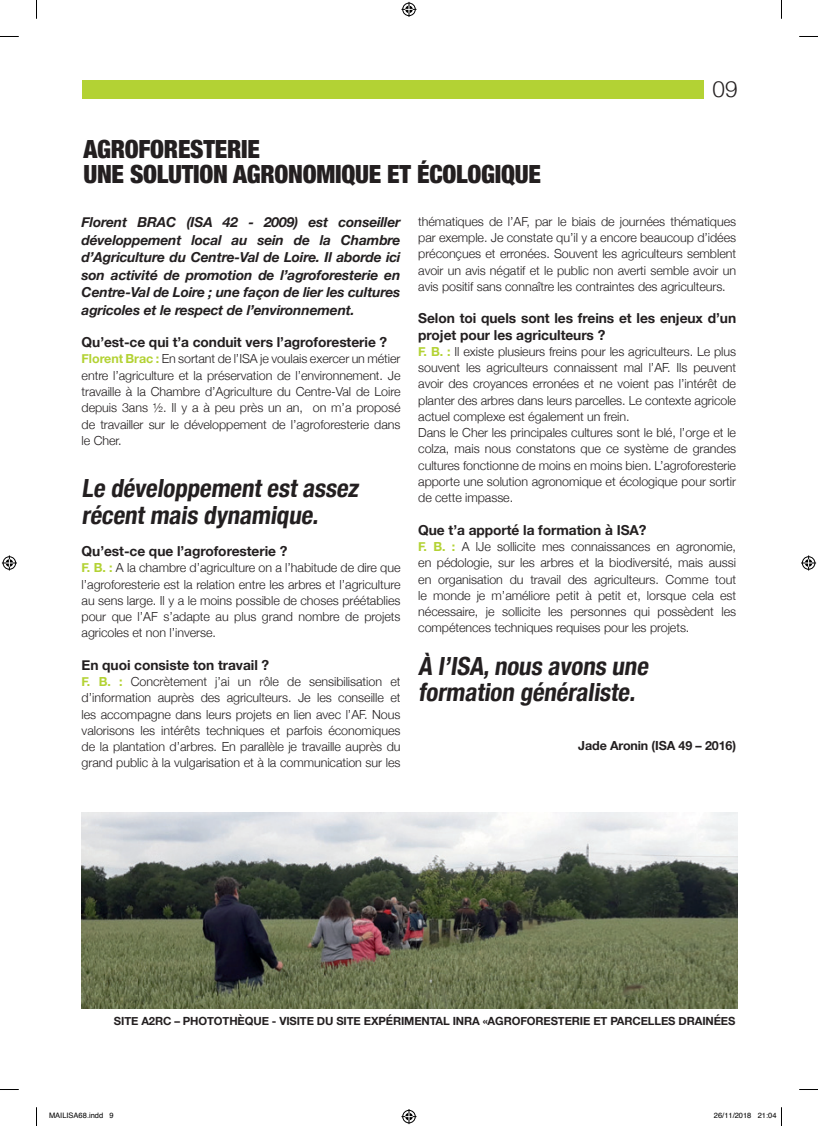
<style>
.page{position:relative;width:818px;height:1126px;background:#fff}
.page>*{position:absolute;margin:0;border:0;box-sizing:border-box;transform-origin:0 0}
.t1{font:700 condensed 25px/26.2px "Helvetica Neue";color:#231f20}
.t2{font:900 condensed 25px/25.9px "Helvetica Neue";letter-spacing:-.01em;color:#231f20}
.t3{font:300 22.5px "Helvetica Neue";color:#231f20}
.t4{font:italic 700 13.75px/17.5px "Helvetica Neue";letter-spacing:-.01em;color:#231f20;text-align:justify}
.t5{font:700 13.75px/16.2px "Helvetica Neue";letter-spacing:-.005em;color:#231f20}
.t6{font:300 12.5px/16.2px "Helvetica Neue";letter-spacing:-.005em;color:#231f20;text-align:justify}
.t7{font:700 12.5px "Helvetica Neue";letter-spacing:-.01em;color:#231f20}
.t8{font:700 11.25px "Helvetica Neue";letter-spacing:-.01em;color:#231f20}
.t9{font:7.5px "Helvetica";color:#000}
.s1{font-weight:700;color:#b3d234}
</style>
<div class="page">
<div style="left:81px;top:80px;width:622px;height:18px;background:#b3d234"></div>
<img style="left:82px;top:812px;width:654px;height:196px">
<svg style="left:0;top:36px;width:19px;height:1px"></svg>
<svg style="left:799px;top:36px;width:18px;height:1px"></svg>
<svg style="left:0;top:1089px;width:19px;height:1px"></svg>
<svg style="left:799px;top:1089px;width:18px;height:1px"></svg>
<svg style="left:36px;top:0;width:1px;height:19px"></svg>
<svg style="left:36px;top:1107px;width:1px;height:18px"></svg>
<svg style="left:401px;top:2px;width:15px;height:15px"></svg>
<svg style="left:401px;top:1109px;width:15px;height:14px"></svg>
<svg style="left:2px;top:555px;width:15px;height:15px"></svg>
<svg style="left:801px;top:555px;width:14px;height:15px"></svg>
<h1 class="t2" style="left:83px;top:134px;width:459px">AGROFORESTERIE<br>UNE SOLUTION AGRONOMIQUE ET ÉCOLOGIQUE</h1>
<h2 class="t3" style="left:712px;top:71px;width:27px">09</h2>
<p class="t4" style="left:82px;top:214px;width:320px">Florent BRAC (ISA 42 - 2009) est conseiller développement local au sein de la Chambre d’Agriculture du Centre-Val de Loire. Il aborde ici son activité de promotion de l’agroforesterie en Centre-Val de Loire ; une façon de lier les cultures agricoles et le respect de l’environnement.</p>
<p class="t5" style="left:82px;top:334px;width:307px">Qu’est-ce qui t’a conduit vers l’agroforesterie ?</p>
<p class="t6" style="left:82px;top:350px;width:320px"><span class="s1">Florent Brac :</span> En sortant de l’ISA je voulais exercer un métier entre l’agriculture et la préservation de l’environnement. Je travaille à la Chambre d’Agriculture du Centre-Val de Loire depuis 3ans ½. Il y a à peu près un an, on m’a proposé de travailler sur le développement de l’agroforesterie dans le Cher.</p>
<h1 class="t1" style="left:82px;top:473px;width:283px">Le développementestassez récentmais dynamique.</h1>
<p class="t5" style="left:82px;top:543px;width:207px">Qu’est-ce que l’agroforesterie ?</p>
<p class="t6" style="left:82px;top:559px;width:320px"><span class="s1">F. B. :</span> A la chambre d’agriculture on a l’habitude de dire que l’agroforesterie est la relation entre les arbres et l’agriculture au sens large. Il y a le moins possible de choses préétablies pour que l’AF s’adapte au plus grand nombre de projets agricoles et non l’inverse.</p>
<p class="t5" style="left:82px;top:657px;width:189px">En quoi consiste ton travail ?</p>
<p class="t6" style="left:82px;top:672px;width:320px"><span class="s1">F. B. :</span> Concrètement j’ai un rôle de sensibilisation et d’information auprès des agriculteurs. Je les conseille et les accompagne dans leurs projets en lien avec l’AF. Nous valorisons les intérêts techniques et parfois économiques de la plantation d’arbres. En parallèle je travaille auprès du grand public à la vulgarisation et à la communication sur les</p>
<p class="t6" style="left:418px;top:212px;width:319px">thématiques de l’AF, par le biais de journées thématiques par exemple. Je constate qu’il y a encore beaucoup d’idées préconçues et erronées. Souvent les agriculteurs semblent avoir un avis négatif et le public non averti semble avoir un avis positif sans connaître les contraintes des agriculteurs.</p>
<p class="t5" style="left:418px;top:311px;width:319px">Selon toi quels sont les freins et les enjeux d’un projet pour les agriculteurs ?</p>
<p class="t6" style="left:418px;top:342px;width:319px;text-align:left"><span class="s1">F. B. :</span> Il existe plusieurs freins pour les agriculteurs. Le plus souvent les agriculteurs connaissent mal l’AF. Ils peuvent avoir des croyances erronées et ne voient pas l’intérêt de planter des arbres dans leurs parcelles. Le contexte agricole actuel complexe est également un frein.<br>Dans le Cher les principales cultures sont le blé, l’orge et le colza, mais nous constatons que ce système de grandes cultures fonctionne de moins en moins bien. L’agroforesterie apporte une solution agronomique et écologique pour sortir de cette impasse.</p>
<p class="t5" style="left:418px;top:522px;width:230px">Que t’a apporté la formation à ISA?</p>
<p class="t6" style="left:418px;top:537px;width:319px"><span class="s1">F. B. :</span> A lJe sollicite mes connaissances en agronomie, en pédologie, sur les arbres et la biodiversité, mais aussi en organisation du travail des agriculteurs. Comme tout le monde je m’améliore petit à petit et, lorsque cela est nécessaire, je sollicite les personnes qui possèdent les compétences techniques requises pour les projets.</p>
<h1 class="t1" style="left:418px;top:651px;width:236px">À l’ISA,nous avons une formation généraliste.</h1>
<p class="t7" style="left:578px;top:735px;width:159px">Jade Aronin (ISA 49 – 2016)</p>
<p class="t8" style="left:114px;top:1011px;width:622px">SITE A2RC – PHOTOTHÈQUE - VISITE DU SITE EXPÉRIMENTAL INRA «AGROFORESTERIE ET PARCELLES DRAINÉES</p>
<p class="t9" style="left:49px;top:1109px;width:66px">MAILISA68.indd 9</p>
<p class="t9" style="left:713px;top:1109px;width:64px">26/11/2018 21:04</p>
</div>
